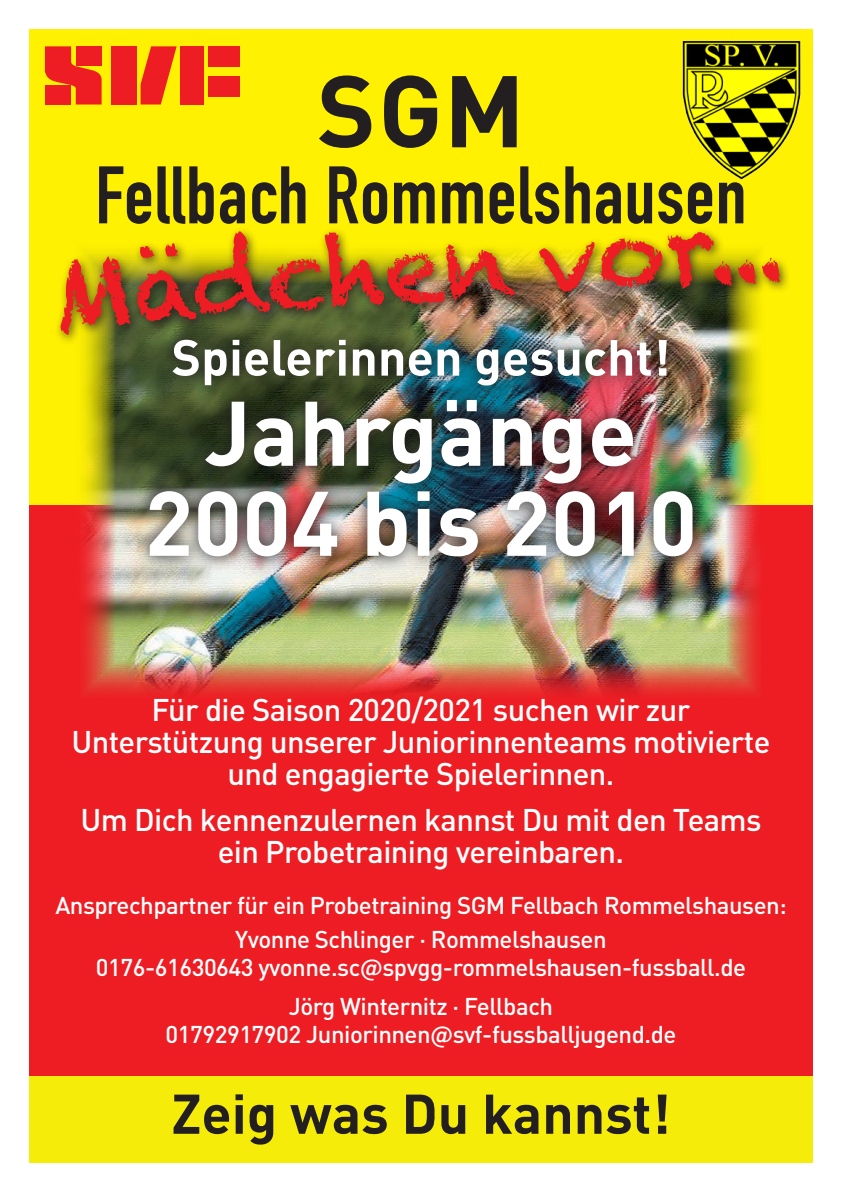
<style>
.page{position:relative;width:842px;height:1191px;background:#fff}
.page>*{position:absolute;margin:0;border:0;box-sizing:border-box;transform-origin:0 0}
.t1{font:700 100px "DIN Pro";color:#231f20}
.t2{font:95px "Chalkduster";color:#ee1d23}
.t3{font:700 90px/90px "DIN Pro";color:#fff;text-align:center}
.t4{font:80px "DIN Engschrift";letter-spacing:.01em;color:#231f20}
.t5{font:700 55px "DIN Pro";color:#231f20}
.t6{font:700 50px "DIN Pro";color:#fff}
.t7{font:500 31px/32px "DIN Pro";letter-spacing:-.02em;color:#fff;text-align:center}
.t8{font:500 24px/33.7px "DIN Pro";letter-spacing:-.02em;color:#fff;text-align:center}
</style>
<div class="page">
<div style="left:28px;top:28px;width:786px;height:1134px;background:#ee1d23"></div>
<div style="left:28px;top:28px;width:786px;height:477px;background:#fff101"></div>
<div style="left:28px;top:1076px;width:786px;height:86px;background:#f5ec09"></div>
<img style="left:82px;top:346px;width:678px;height:349px">
<img style="left:159px;top:346px;width:523px;height:38px">
<img style="left:134px;top:384px;width:574px;height:188px">
<div style="left:54px;top:225px;width:738px;height:121px;background:#231f20;opacity:.75"></div>
<svg style="left:45px;top:46px;width:57px;height:58px;background:#f0361e"></svg>
<div style="left:112px;top:46px;width:25px;height:58px;background:#ee1d23"></div>
<svg style="left:141px;top:46px;width:36px;height:58px"></svg>
<div style="left:180px;top:46px;width:24px;height:58px;background:#ee1d23"></div>
<div style="left:208px;top:46px;width:32px;height:20px;background:#ee1d23"></div>
<div style="left:208px;top:76px;width:32px;height:20px;background:#ee1d23"></div>
<img style="left:682px;top:40px;width:119px;height:140px">
<h1 class="t1" style="left:317px;top:43px;width:209px">SGM</h1>
<h3 class="t4" style="left:95px;top:148px;width:653px">Fellbach Rommelshausen</h3>
<h2 class="t2" style="left:49px;top:238px;width:735px;rotate:-4deg">Mädchen vor...</h2>
<h3 class="t6" style="left:172px;top:323px;width:500px">Spielerinnen gesucht!</h3>
<h3 class="t3" style="left:144px;top:384px;width:554px">Jahrgänge<br>2004 bis 2010</h3>
<p class="t7" style="left:71px;top:693px;width:701px">Für die Saison 2020/2021 suchen wir zur<br>Unterstützung unserer Juniorinnenteams motivierte und engagierte Spielerinnen.</p>
<p class="t7" style="left:80px;top:803px;width:683px">Um Dich kennenzulernen kannst Du mit den Teams ein Probetraining vereinbaren.</p>
<p class="t8" style="left:55px;top:887px;width:733px">Ansprechpartner für ein Probetraining SGM Fellbach Rommelshausen:<br>Yvonne Schlinger · Rommelshausen</p>
<p class="t8" style="left:96px;top:946px;width:652px;line-height:39.3px">0176-61630643 yvonne.sc@spvgg-rommelshausen-fussball.de<br>Jörg Winternitz · Fellbach</p>
<p class="t8" style="left:165px;top:1016px;width:512px">01792917902 Juniorinnen@svf-fussballjugend.de</p>
<h3 class="t5" style="left:171px;top:1076px;width:501px">Zeig was Du kannst!</h3>
</div>
